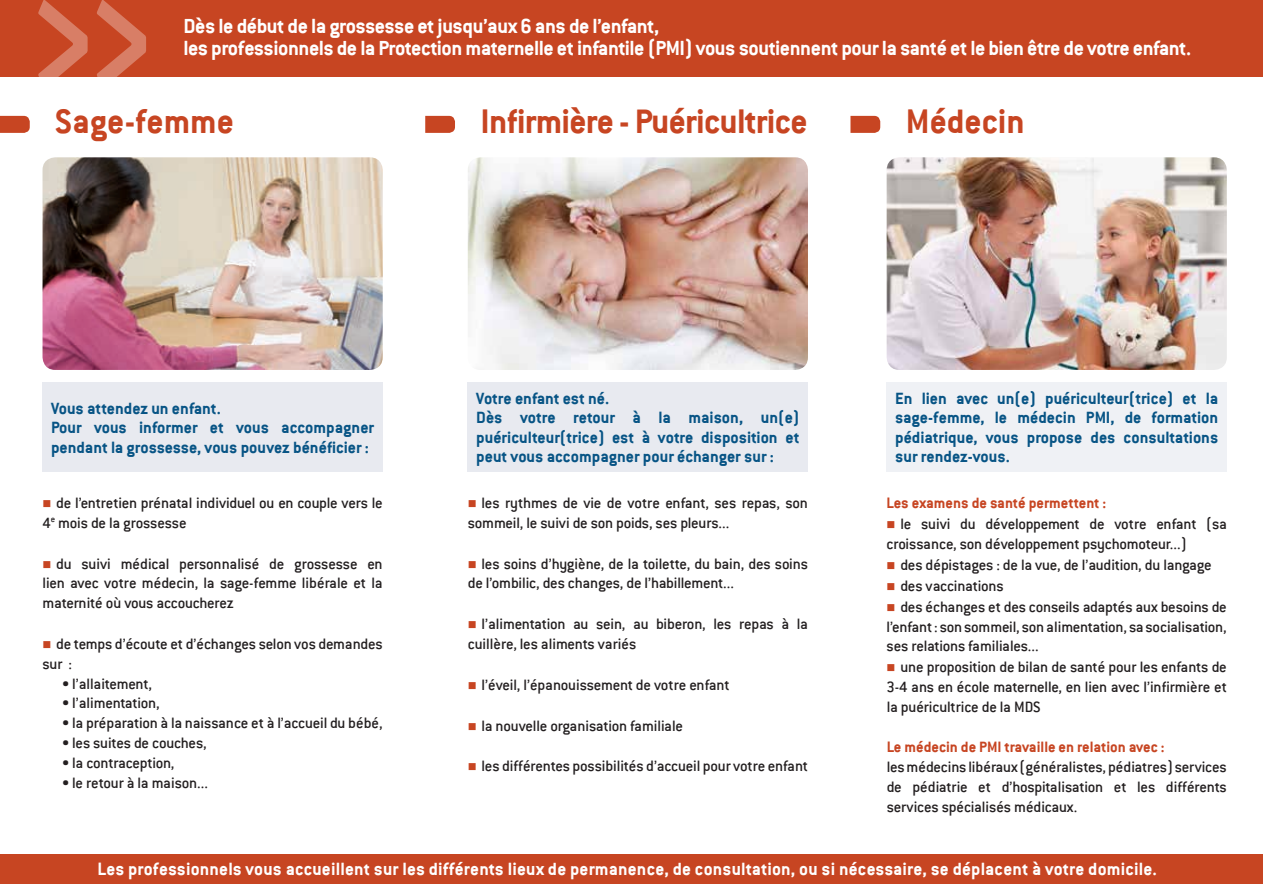
<style>
.page{position:relative;width:1263px;height:893px;background:#fff}
.page>*{position:absolute;margin:0;border:0;box-sizing:border-box;transform-origin:0 0}
.t1{font:700 193.5px "Conduit ITC";color:#fff;scale:.69 1}
.t2{font:700 37.5px "Conduit ITC";letter-spacing:-.02em;color:#c74522}
.t3{font:700 22.5px "Conduit ITC";letter-spacing:-.02em;color:#fff}
.t4{font:700 19.5px "Conduit ITC";letter-spacing:.01em;color:#fff}
.t5{font:700 18px/19.5px "Conduit ITC";color:#075485}
.t6{font:500 16.5px/19.8px "Conduit ITC";letter-spacing:-.015em;color:#231f20}
.t7{font:700 16.5px "Conduit ITC";color:#c74522}
.s1{color:#c74522}
</style>
<div class="page">
<img style="left:43px;top:157px;width:340px;height:213px">
<div style="left:0;top:0;width:1263px;height:77px;background:#c74522"></div>
<svg style="left:0;top:116px;width:30px;height:17px"></svg>
<svg style="left:425px;top:116px;width:30px;height:17px"></svg>
<svg style="left:850px;top:116px;width:30px;height:17px"></svg>
<div style="left:43px;top:383px;width:340px;height:89px;background:#e8eaf0"></div>
<div style="left:468px;top:383px;width:340px;height:89px;background:#e8eaf0"></div>
<div style="left:887px;top:383px;width:340px;height:89px;background:#eff1f5"></div>
<div style="left:0;top:854px;width:1263px;height:29px;background:#c74522"></div>
<img style="left:468px;top:157px;width:340px;height:213px">
<img style="left:887px;top:157px;width:340px;height:213px">
<h1 class="t1" style="left:28px;top:-82px;width:185px">&gt;&gt;</h1>
<h3 class="t3" style="left:184px;top:13px;width:477px">Dès le début de la grossesse et jusqu’aux 6 ans de l’enfant,</h3>
<h3 class="t3" style="left:184px;top:35px;width:1009px">les professionnels de la Protection maternelle et infantile (PMI) vous soutiennent pour la santé et le bien être de votre enfant.</h3>
<h2 class="t2" style="left:55px;top:99px;width:180px">Sage-femme</h2>
<h2 class="t2" style="left:480px;top:99px;width:329px">Infirmière - Puéricultrice</h2>
<h2 class="t2" style="left:906px;top:99px;width:121px">Médecin</h2>
<p class="t5" style="left:51px;top:398px;width:325px">Vous attendez un enfant.<br>Pour vous informer et vous accompagner pendant la grossesse, vous pouvez bénéficier :</p>
<p class="t6" style="left:43px;top:493px;width:342px"><span class="s1">■</span> de l’entretien prénatal individuel ou en couple vers le<br>4<sup>e</sup> mois de la grossesse</p>
<p class="t6" style="left:43px;top:553px;width:342px;text-align:justify"><span class="s1">■</span> du suivi médical personnalisé de grossesse en lien avec votre médecin, la sage-femme libérale et la maternité où vous accoucherez</p>
<p class="t6" style="left:43px;top:634px;width:342px"><span class="s1">■</span> de temps d’écoute et d’échanges selon vos demandes sur :</p>
<p class="t6" style="left:62px;top:673px;width:91px">• l’allaitement,</p>
<p class="t6" style="left:62px;top:693px;width:99px">• l’alimentation,</p>
<p class="t6" style="left:62px;top:713px;width:322px">• la préparation à la naissance et à l’accueil du bébé,</p>
<p class="t6" style="left:62px;top:733px;width:146px">• les suites de couches,</p>
<p class="t6" style="left:62px;top:752px;width:114px">• la contraception,</p>
<p class="t6" style="left:62px;top:772px;width:147px">• le retour à la maison...</p>
<p class="t5" style="left:476px;top:388px;width:325px">Votre enfant est né.<br>Dès votre retour à la maison, un(e) puériculteur(trice) est à votre disposition et peut vous accompagner pour échanger sur :</p>
<p class="t6" style="left:468px;top:493px;width:342px"><span class="s1">■</span> les rythmes de vie de votre enfant, ses repas, son sommeil, le suivi de son poids, ses pleurs...</p>
<p class="t6" style="left:468px;top:553px;width:342px"><span class="s1">■</span> les soins d’hygiène, de la toilette, du bain, des soins de l’ombilic, des changes, de l’habillement...</p>
<p class="t6" style="left:468px;top:614px;width:342px"><span class="s1">■</span> l’alimentation au sein, au biberon, les repas à la cuillère, les aliments variés</p>
<p class="t6" style="left:468px;top:674px;width:263px"><span class="s1">■</span> l’éveil, l’épanouissement de votre enfant</p>
<p class="t6" style="left:468px;top:715px;width:217px"><span class="s1">■</span> la nouvelle organisation familiale</p>
<p class="t6" style="left:468px;top:756px;width:342px"><span class="s1">■</span> les différentes possibilités d’accueil pour votre enfant</p>
<p class="t5" style="left:895px;top:388px;width:325px;text-align:justify">En lien avec un(e) puériculteur(trice) et la sage-femme, le médecin PMI, de formation pédiatrique, vous propose des consultations sur rendez-vous.</p>
<p class="t7" style="left:887px;top:493px;width:221px">Les examens de santé permettent :</p>
<p class="t6" style="left:887px;top:514px;width:342px"><span class="s1">■</span> le suivi du développement de votre enfant (sa croissance, son développement psychomoteur...)</p>
<p class="t6" style="left:887px;top:554px;width:327px"><span class="s1">■</span> des dépistages : de la vue, de l’audition, du langage</p>
<p class="t6" style="left:887px;top:575px;width:118px"><span class="s1">■</span> des vaccinations</p>
<p class="t6" style="left:887px;top:596px;width:342px;text-align:justify"><span class="s1">■</span> des échanges et des conseils adaptés aux besoins de l’enfant : son sommeil, son alimentation, sa socialisation, ses relations familiales...</p>
<p class="t6" style="left:887px;top:657px;width:342px;text-align:justify"><span class="s1">■</span> une proposition de bilan de santé pour les enfants de 3-4 ans en école maternelle, en lien avec l’infirmière et la puéricultrice de la MDS</p>
<p class="t7" style="left:887px;top:737px;width:279px">Le médecin de PMI travaille en relation avec :</p>
<p class="t6" style="left:887px;top:757px;width:342px;text-align:justify">les médecins libéraux (généralistes, pédiatres) services de pédiatrie et d’hospitalisation et les différents services spécialisés médicaux.</p>
<p class="t4" style="left:98px;top:857px;width:1061px">Les professionnels vous accueillent sur les différents lieux de permanence, de consultation, ou si nécessaire, se déplacent à votre domicile.</p>
</div>
